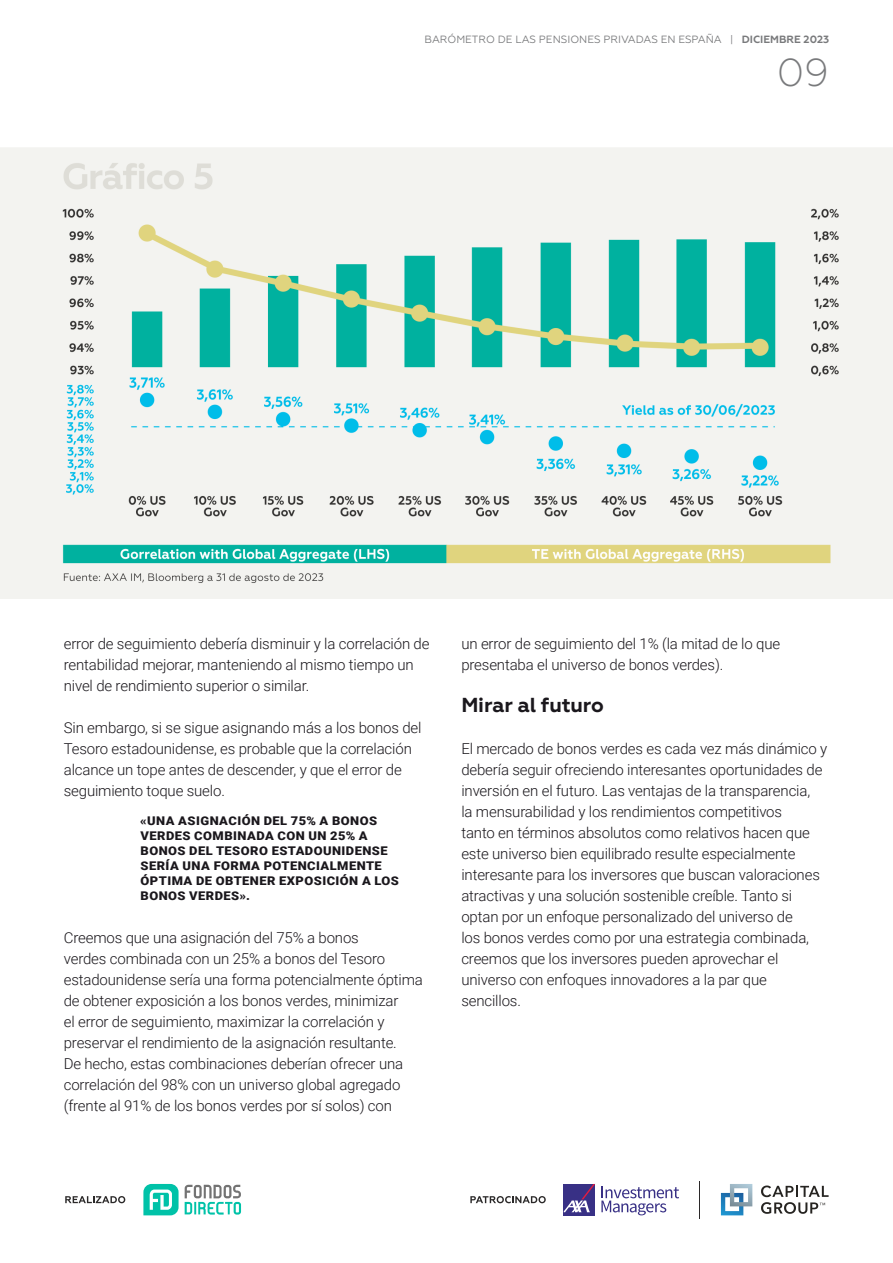
<style>
.page{position:relative;width:893px;height:1263px;background:#fff}
.page>*{position:absolute;margin:0;border:0;box-sizing:border-box;transform-origin:0 0}
.t1{font:300 39px "Geometria";color:#797a7c}
.t2{font:700 20.25px "Geometria";letter-spacing:-.01em;color:#1a171c}
.t3{font:300 15px/21px "Roboto";letter-spacing:-.01em;color:#1a171c}
.t4{font:900 12px/15px "Roboto";letter-spacing:.035em;color:#1a171c;scale:1.08 1}
.t5{font:10.5px "Geometria";color:#797a7c}
.s1{font-weight:700}
</style>
<div class="page">
<svg style="left:564px;top:1212px;width:31px;height:3px"></svg>
<svg style="left:601px;top:1186px;width:78px;height:29px"></svg>
<svg style="left:564px;top:1184px;width:31px;height:28px"></svg>
<svg style="left:143px;top:1184px;width:36px;height:31px"></svg>
<svg style="left:185px;top:1185px;width:56px;height:29px"></svg>
<svg style="left:65px;top:1196px;width:60px;height:7px"></svg>
<svg style="left:470px;top:1196px;width:76px;height:7px"></svg>
<hr style="left:700px;top:1181px;width:1px;height:37px;background:#2b2929">
<svg style="left:721px;top:1184px;width:31px;height:31px"></svg>
<svg style="left:761px;top:1185px;width:68px;height:29px"></svg>
<img style="left:0;top:148px;width:893px;height:451px">
<p class="t5" style="left:424px;top:34px;width:406px">BARÓMETRO DE LAS PENSIONES PRIVADAS EN ESPAÑA | <span class="s1">DICIEMBRE 2023</span></p>
<h1 class="t1" style="left:777px;top:50px;width:54px">09</h1>
<p class="t3" style="left:64px;top:632px;width:367px">error de seguimiento debería disminuir y la correlación de rentabilidad mejorar, manteniendo al mismo tiempo un nivel de rendimiento superior o similar.</p>
<p class="t3" style="left:64px;top:716px;width:359px">Sin embargo, si se sigue asignando más a los bonos del Tesoro estadounidense, es probable que la correlación alcance un tope antes de descender, y que el error de seguimiento toque suelo.</p>
<p class="t4" style="left:140px;top:813px;width:241px">«UNA ASIGNACIÓN DEL 75% A BONOS<br>VERDES COMBINADA CON UN 25% A<br>BONOS DEL TESORO ESTADOUNIDENSE<br>SERÍA UNA FORMA POTENCIALMENTE<br>ÓPTIMA DE OBTENER EXPOSICIÓN A LOS<br>BONOS VERDES».</p>
<p class="t3" style="left:64px;top:926px;width:361px">Creemos que una asignación del 75% a bonos<br>verdes combinada con un 25% a bonos del Tesoro estadounidense sería una forma potencialmente óptima de obtener exposición a los bonos verdes, minimizar<br>el error de seguimiento, maximizar la correlación y preservar el rendimiento de la asignación resultante.<br>De hecho, estas combinaciones deberían ofrecer una correlación del 98% con un universo global agregado (frente al 91% de los bonos verdes por sí solos) con</p>
<p class="t3" style="left:461px;top:632px;width:320px">un error de seguimiento del 1% (la mitad de lo que presentaba el universo de bonos verdes).</p>
<h2 class="t2" style="left:461px;top:693px;width:144px">Mirar al futuro</h2>
<p class="t3" style="left:461px;top:737px;width:367px">El mercado de bonos verdes es cada vez más dinámico y debería seguir ofreciendo interesantes oportunidades de inversión en el futuro. Las ventajas de la transparencia,<br>la mensurabilidad y los rendimientos competitivos<br>tanto en términos absolutos como relativos hacen que este universo bien equilibrado resulte especialmente interesante para los inversores que buscan valoraciones atractivas y una solución sostenible creíble. Tanto si optan por un enfoque personalizado del universo de<br>los bonos verdes como por una estrategia combinada, creemos que los inversores pueden aprovechar el universo con enfoques innovadores a la par que sencillos.</p>
</div>
